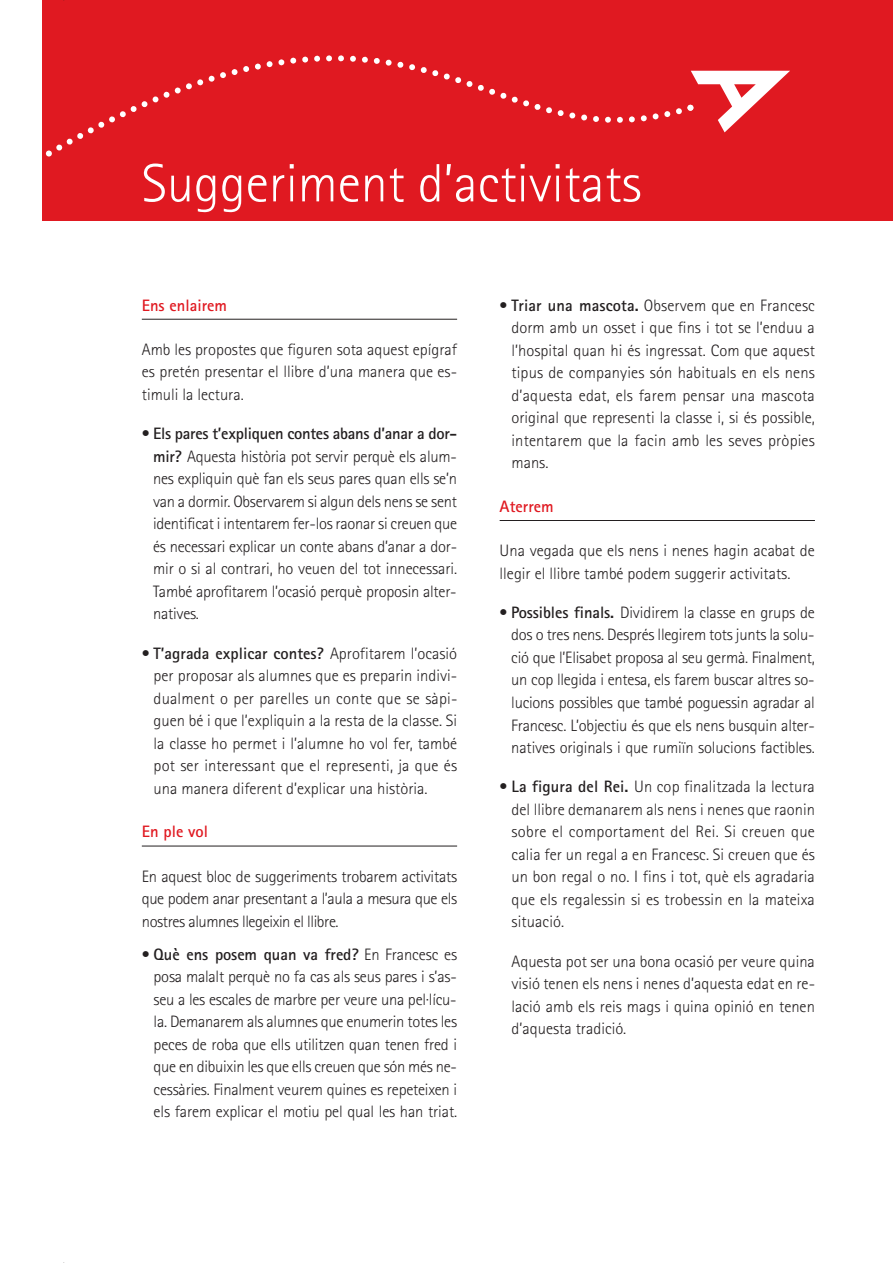
<style>
.page{position:relative;width:893px;height:1263px;background:#fff}
.page>*{position:absolute;margin:0;border:0;box-sizing:border-box;transform-origin:0 0}
.t1{font:300 54px "Rotis Sans Serif";color:#fff}
.t2{font:300 16.5px/22.5px "Rotis Sans Serif";color:#231f20;text-align:justify}
.t3{font:700 16.5px "Rotis Sans Serif";color:#e01921}
.s1{font-weight:700}
</style>
<div class="page">
<div style="left:43px;top:0;width:850px;height:221px;background:#e01921"></div>
<svg style="left:47px;top:0;width:651px;height:151px"></svg>
<svg style="left:687px;top:71px;width:103px;height:61px"></svg>
<svg style="left:46px;top:151px;width:6px;height:6px"></svg>
<hr style="left:142px;top:319px;width:315px;height:1px;background:#231f20">
<hr style="left:142px;top:846px;width:315px;height:1px;background:#231f20">
<hr style="left:500px;top:520px;width:315px;height:1px;background:#231f20">
<h1 class="t1" style="left:142px;top:164px;width:501px">Suggeriment d’activitats</h1>
<p class="t3" style="left:142px;top:299px;width:87px">Ens enlairem</p>
<p class="t2" style="left:142px;top:340px;width:317px">Amb les propostes que figuren sota aquest epígraf es pretén presentar el llibre d’una manera que es&shy;timuli la lectura.</p>
<p class="t2" style="left:153px;top:424px;width:306px;text-indent:-11px">• <span class="s1">Els pares t’expliquen contes abans d’anar a dor&shy;mir?</span> Aquesta història pot servir perquè els alum&shy;nes expliquin què fan els seus pares quan ells se’n van a dormir. Observarem si algun dels nens se sent identificat i intentarem fer-los raonar si creuen que és necessari explicar un conte abans d’anar a dor&shy;mir o si al contrari, ho veuen del tot innecessari.<br>També aprofitarem l’ocasió perquè proposin alter&shy;natives.</p>
<p class="t2" style="left:154px;top:643px;width:305px;text-indent:-12px">• <span class="s1">T’agrada explicar contes?</span> Aprofitarem l’ocasió per proposar als alumnes que es preparin indivi&shy;dualment o per parelles un conte que se sàpi&shy;guen bé i que l’expliquin a la resta de la classe. Si la classe ho permet i l’alumne ho vol fer, també pot ser interessant que el representi, ja que és una manera diferent d’explicar una història.</p>
<p class="t3" style="left:142px;top:826px;width:68px">En ple vol</p>
<p class="t2" style="left:142px;top:866px;width:317px">En aquest bloc de suggeriments trobarem activitats que podem anar presentant a l’aula a mesura que els nostres alumnes llegeixin el llibre.</p>
<p class="t2" style="left:154px;top:944px;width:305px;text-indent:-12px">• <span class="s1">Què ens posem quan va fred?</span> En Francesc es posa malalt perquè no fa cas als seus pares i s’as&shy;seu a les escales de marbre per veure una pel·lícu&shy;la. Demanarem als alumnes que enumerin totes les peces de roba que ells utilitzen quan tenen fred i que en dibuixin les que ells creuen que són més ne&shy;cessàries. Finalment veurem quines es repeteixen i els farem explicar el motiu pel qual les han triat.</p>
<p class="t2" style="left:511px;top:295px;width:305px;text-indent:-12px">• <span class="s1">Triar una mascota.</span> Observem que en Francesc dorm amb un osset i que fins i tot se l’enduu a l’hospital quan hi és ingressat. Com que aquest tipus de companyies són habituals en els nens d’aquesta edat, els farem pensar una mascota original que representi la classe i, si és possible, intentarem que la facin amb les seves pròpies mans.</p>
<p class="t3" style="left:500px;top:500px;width:56px">Aterrem</p>
<p class="t2" style="left:500px;top:541px;width:317px">Una vegada que els nens i nenes hagin acabat de llegir el llibre també podem suggerir activitats.</p>
<p class="t2" style="left:511px;top:603px;width:305px;text-indent:-12px">• <span class="s1">Possibles finals.</span> Dividirem la classe en grups de dos o tres nens. Després llegirem tots junts la solu&shy;ció que l’Elisabet proposa al seu germà. Finalment, un cop llegida i entesa, els farem buscar altres so&shy;lucions possibles que també poguessin agradar al Francesc. L’objectiu és que els nens busquin alter&shy;natives originals i que rumiïn solucions factibles.</p>
<p class="t2" style="left:512px;top:777px;width:305px;text-indent:-12px">• <span class="s1">La figura del Rei.</span> Un cop finalitzada la lectura del llibre demanarem als nens i nenes que raonin sobre el comportament del Rei. Si creuen que calia fer un regal a en Francesc. Si creuen que és un bon regal o no. I fins i tot, què els agradaria que els regalessin si es trobessin en la mateixa situació.</p>
<p class="t2" style="left:512px;top:951px;width:305px">Aquesta pot ser una bona ocasió per veure quina visió tenen els nens i nenes d’aquesta edat en re&shy;lació amb els reis mags i quina opinió en tenen d’aquesta tradició.</p>
</div>
